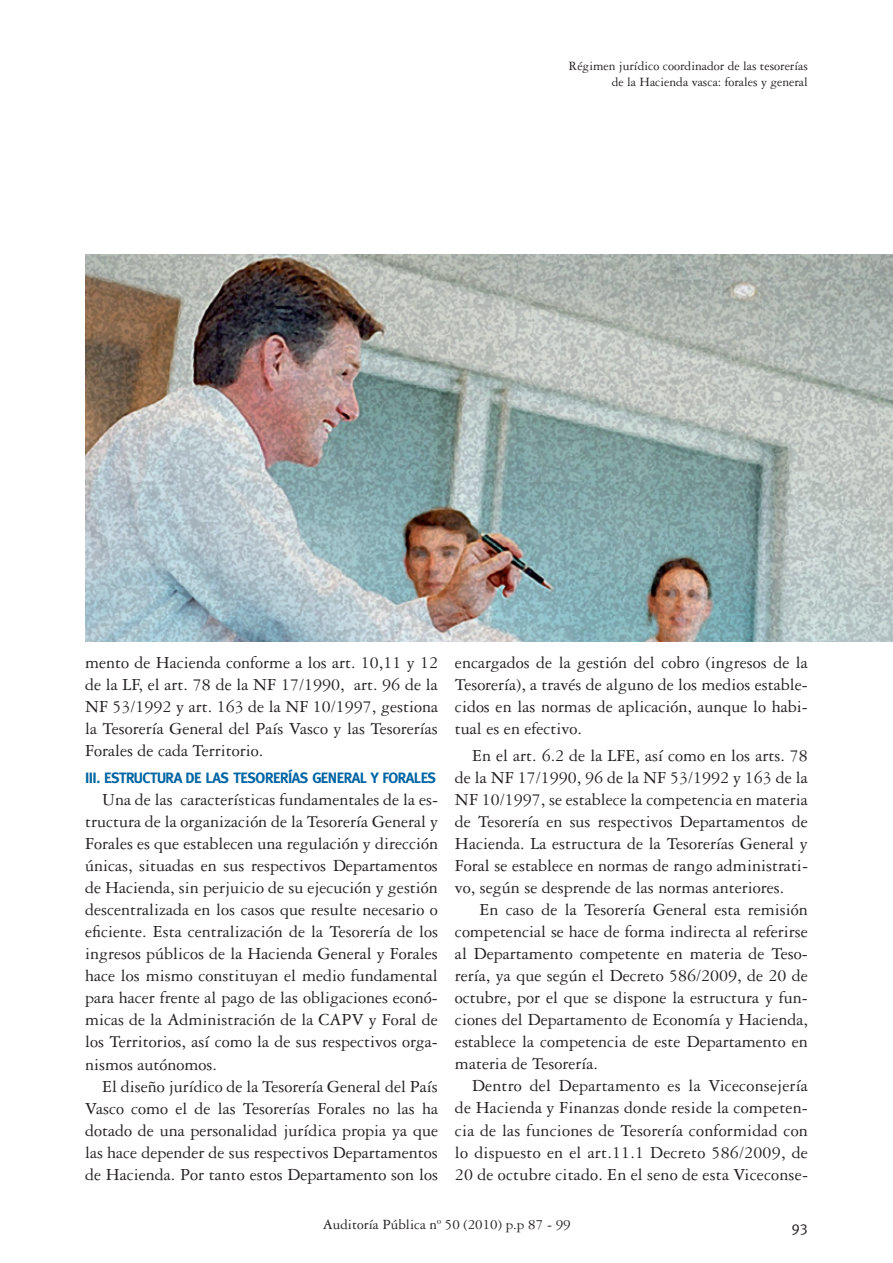
<style>
.page{position:relative;width:893px;height:1263px;background:#fff}
.page>*{position:absolute;margin:0;border:0;box-sizing:border-box;transform-origin:0 0}
.t1{font:18px/22px "Garamond Three";color:#231f20;text-align:justify}
.t2{font:700 15px "Meta";letter-spacing:-.035em;color:#0065a4}
.t3{font:15px "Garamond Three";color:#231f20}
.t4{font:15px "Meta";color:#231f20}
.t5{font:13.5px/16.2px "Garamond Three";color:#231f20;text-align:right}
</style>
<div class="page">
<img style="left:85px;top:255px;width:808px;height:387px">
<p class="t5" style="left:568px;top:58px;width:241px">Régimen jurídico coordinador de las tesorerías de la Hacienda vasca: forales y general</p>
<p class="t1" style="left:85px;top:652px;width:354px">mento de Hacienda conforme a los art. 10,11 y 12 de la LF, el art. 78 de la NF 17/1990, art. 96 de la NF 53/1992 y art. 163 de la NF 10/1997, gestiona la Tesorería General del País Vasco y las Tesorerías Forales de cada Territorio.</p>
<p class="t2" style="left:85px;top:769px;width:353px">III. ESTRUCTURA DE LAS TESORERÍAS GENERAL Y FORALES</p>
<p class="t1" style="left:85px;top:788px;width:354px;text-indent:17px">Una de las características fundamentales de la es&shy;tructura de la organización de la Tesorería General y Forales es que establecen una regulación y dirección únicas, situadas en sus respectivos Departamentos de Hacienda, sin perjuicio de su ejecución y gestión descentralizada en los casos que resulte necesario o eficiente. Esta centralización de la Tesorería de los ingresos públicos de la Hacienda General y Forales hace los mismo constituyan el medio fundamental para hacer frente al pago de las obligaciones econó&shy;micas de la Administración de la CAPV y Foral de los Territorios, así como la de sus respectivos orga&shy;nismos autónomos.</p>
<p class="t1" style="left:85px;top:1075px;width:354px;text-indent:17px">El diseño jurídico de la Tesorería General del País Vasco como el de las Tesorerías Forales no las ha dotado de una personalidad jurídica propia ya que las hace depender de sus respectivos Departamentos de Hacienda. Por tanto estos Departamento son los</p>
<p class="t1" style="left:455px;top:652px;width:354px">encargados de la gestión del cobro (ingresos de la Tesorería), a través de alguno de los medios estable&shy;cidos en las normas de aplicación, aunque lo habi&shy;tual es en efectivo.</p>
<p class="t1" style="left:455px;top:744px;width:354px;text-indent:17px">En el art. 6.2 de la LFE, así como en los arts. 78 de la NF 17/1990, 96 de la NF 53/1992 y 163 de la NF 10/1997, se establece la competencia en materia de Tesorería en sus respectivos Departamentos de Hacienda. La estructura de la Tesorerías General y Foral se establece en normas de rango administrati&shy;vo, según se desprende de las normas anteriores.</p>
<p class="t1" style="left:455px;top:899px;width:354px;text-indent:24px">En caso de la Tesorería General esta remisión competencial se hace de forma indirecta al referirse al Departamento competente en materia de Teso&shy;rería, ya que según el Decreto 586/2009, de 20 de octubre, por el que se dispone la estructura y fun&shy;ciones del Departamento de Economía y Hacienda, establece la competencia de este Departamento en materia de Tesorería.</p>
<p class="t1" style="left:455px;top:1075px;width:354px;text-indent:17px">Dentro del Departamento es la Viceconsejería de Hacienda y Finanzas donde reside la competen&shy;cia de las funciones de Tesorería conformidad con lo dispuesto en el art.11.1 Decreto 586/2009, de 20 de octubre citado. En el seno de esta Viceconse-</p>
<p class="t3" style="left:323px;top:1216px;width:249px">Auditoría Pública nº 50 (2010) p.p 87 - 99</p>
<p class="t4" style="left:792px;top:1218px;width:18px">93</p>
</div>
